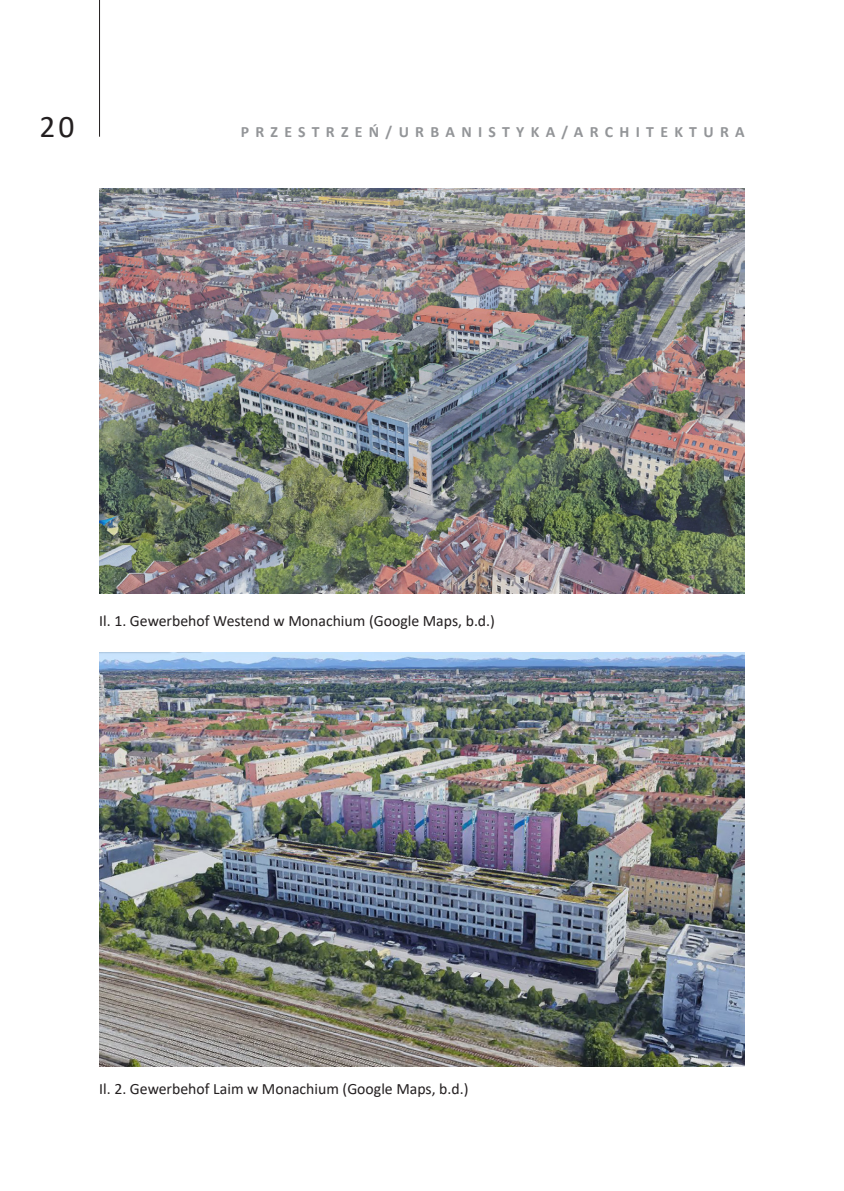
<style>
.page{position:relative;width:844px;height:1191px;background:#fff}
.page>*{position:absolute;margin:0;border:0;box-sizing:border-box;transform-origin:0 0}
.t1{font:31.5px "Calibri";color:#231f20}
.t2{font:15.75px "Calibri";color:#231f20}
.t3{font:700 15.75px "Calibri";letter-spacing:.4em;color:#939598}
</style>
<div class="page">
<hr style="left:99px;top:0;width:1px;height:137px;background:#231f20">
<img style="left:99px;top:189px;width:645px;height:405px">
<img style="left:99px;top:652px;width:645px;height:414px">
<h1 class="t1" style="left:39px;top:104px;width:37px">20</h1>
<p class="t3" style="left:240px;top:120px;width:505px">PRZESTRZEŃ/URBANISTYKA/ARCHITEKTURA</p>
<p class="t2" style="left:99px;top:610px;width:397px">Il. 1. Gewerbehof Westend w Monachium (Google Maps, b.d.)</p>
<p class="t2" style="left:99px;top:1077px;width:371px">Il. 2. Gewerbehof Laim w Monachium (Google Maps, b.d.)</p>
</div>
